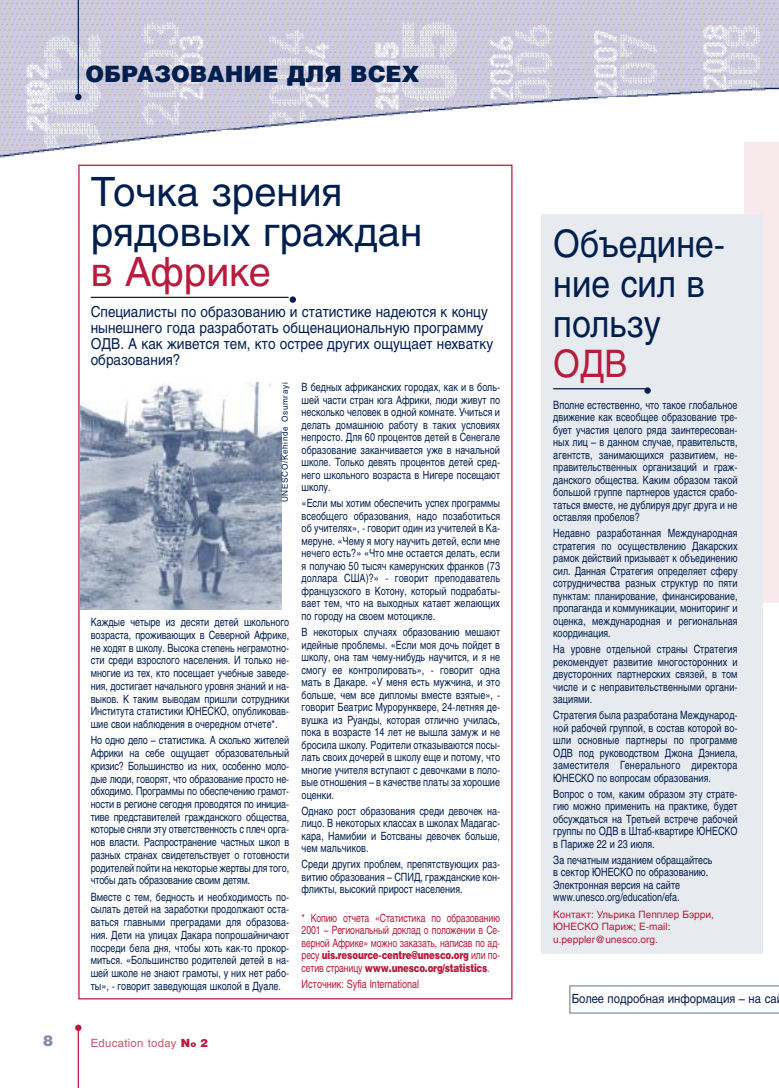
<style>
.page{position:relative;width:779px;height:1088px;background:#fff}
.page>*{position:absolute;margin:0;border:0;box-sizing:border-box;transform-origin:0 0}
.t1{font:40px/40px "Helios";color:#001f4e}
.t2{font:40px "Helios";color:#b81b3b}
.t3{font:37.5px/40px "Helios";color:#001f4e;scale:.9 1}
.t4{font:37.5px "Helios";color:#b81b3b;scale:.9 1}
.t5{font:900 22.5px "Helios";color:#001f4e}
.t6{font:15px/16.2px "Helios";color:#001f4e;scale:.9 1}
.t7{font:900 15px "Helios";color:#808fa7}
.t8{font:12.5px "Helios";color:#001f4e;scale:.9 1}
.t9{font:11.25px/12.5px "Helios";color:#001f4e;text-align:justify;scale:.8 1}
.t10{font:11.25px/12.5px "Helios";letter-spacing:-.015em;color:#b81b3b;text-align:justify;scale:.77 1}
.t11{font:11.25px "Helios";letter-spacing:-.015em;color:#b81b3b;scale:.8 1}
.t12{font:11.25px "Helios";letter-spacing:.03em;color:#c8556d}
.t13{font:10px/12.5px "Helios";color:#b81b3b}
.t14{font:8.12px "Helios";letter-spacing:.085em;color:#001f4e}
.s1{font-weight:900}
.s2{font-weight:900;color:#b81b3b}
.s3{font-weight:900;font-size:8.75px;color:#b81b3b}
</style>
<div class="page">
<img style="left:0;top:0;width:779px;height:32px">
<img style="left:0;top:32px;width:779px;height:198px">
<div style="left:75px;top:1024px;width:6px;height:7px;background:#b81b3b;border-radius:50%"></div>
<hr style="left:78px;top:1027px;width:1px;height:60px;background:#b81b3b">
<svg style="left:569px;top:985px;width:210px;height:28px"></svg>
<hr style="left:78px;top:0;width:1px;height:94px;background:#001f4e">
<svg style="left:75px;top:94px;width:6px;height:6px"></svg>
<hr style="left:91px;top:297px;width:198px;height:1px;background:#001f4e">
<div style="left:744px;top:142px;width:35px;height:460px;background:#f8e9ed"></div>
<div style="left:541px;top:214px;width:221px;height:739px;background:#e7eaee"></div>
<hr style="left:553px;top:388px;width:92px;height:1px;background:#001f4e">
<svg style="left:644px;top:387px;width:7px;height:7px"></svg>
<div style="left:290px;top:296px;width:6px;height:7px;background:#001f4e;border-radius:50%"></div>
<img style="left:81px;top:382px;width:200px;height:227px">
<h3 class="t5" style="left:85px;top:65px;width:335px">ОБРАЗОВАНИЕ ДЛЯ ВСЕХ</h3>
<h1 class="t1" style="left:91px;top:176px;width:333px">Точка зрения рядовых граждан</h1>
<h1 class="t2" style="left:91px;top:256px;width:182px">в Африке</h1>
<h3 class="t6" style="left:91px;top:304px;width:449px">Специалисты по образованию и статистике надеются к концу нынешнего года разработать общенациональную программу ОДВ. А как живется тем, кто острее других ощущает нехватку образования?</h3>
<p class="t14" style="left:282px;top:502px;width:121px;rotate:-90deg">UNESCO/Kehinde Osumrayi</p>
<p class="t9" style="left:91px;top:616px;width:250px">Каждые четыре из десяти детей школьного возраста, проживающих в Северной Африке, не ходят в школу. Высока степень неграмотно&shy;сти среди взрослого населения. И только не&shy;многие из тех, кто посещает учебные заведе&shy;ния, достигает начального уровня знаний и на&shy;выков. К таким выводам пришли сотрудники Института статистики ЮНЕСКО, опубликовав&shy;шие свои наблюдения в очередном отчете*.</p>
<p class="t9" style="left:91px;top:735px;width:250px">Но одно дело – статистика. А сколько жителей Африки на себе ощущает образовательный кризис? Большинство из них, особенно моло&shy;дые люди, говорят, что образование просто не&shy;обходимо. Программы по обеспечению грамот&shy;ности в регионе сегодня проводятся по инициа&shy;тиве представителей гражданского общества, которые сняли эту ответственность с плеч орга&shy;нов власти. Распространение частных школ в разных странах свидетельствует о готовности родителей пойти на некоторые жертвы для того, чтобы дать образование своим детям.</p>
<p class="t9" style="left:91px;top:891px;width:250px">Вместе с тем, бедность и необходимость по&shy;сылать детей на заработки продолжают оста&shy;ваться главными преградами для образова&shy;ния. Дети на улицах Дакара попрошайничают посреди бела дня, чтобы хоть как-то прокор&shy;миться. «Большинство родителей детей в на&shy;шей школе не знают грамоты, у них нет рабо&shy;ты», - говорит заведующая школой в Дуале.</p>
<p class="t9" style="left:302px;top:382px;width:250px">В бедных африканских городах, как и в боль&shy;шей части стран юга Африки, люди живут по несколько человек в одной комнате. Учиться и делать домашнюю работу в таких условиях непросто. Для 60 процентов детей в Сенегале образование заканчивается уже в начальной школе. Только девять процентов детей сред&shy;него школьного возраста в Нигере посещают школу.</p>
<p class="t9" style="left:302px;top:498px;width:250px">«Если мы хотим обеспечить успех программы всеобщего образования, надо позаботиться об учителях», - говорит один из учителей в Ка&shy;меруне. «Чему я могу научить детей, если мне нечего есть?» «Что мне остается делать, если я получаю 50 тысяч камерунских франков (73 доллара США)?» - говорит преподаватель французского в Котону, который подрабаты&shy;вает тем, что на выходных катает желающих по городу на своем мотоцикле.</p>
<p class="t9" style="left:302px;top:627px;width:250px">В некоторых случаях образованию мешают идейные проблемы. «Если моя дочь пойдет в школу, она там чему-нибудь научится, и я не смогу ее контролировать», - говорит одна мать в Дакаре. «У меня есть мужчина, и это больше, чем все дипломы вместе взятые», - говорит Беатрис Мурорунквере, 24-летняя де&shy;вушка из Руанды, которая отлично училась, пока в возрасте 14 лет не вышла замуж и не бросила школу. Родители отказываются посы&shy;лать своих дочерей в школу еще и потому, что многие учителя вступают с девочками в поло&shy;вые отношения – в качестве платы за хорошие оценки.</p>
<p class="t9" style="left:302px;top:805px;width:250px">Однако рост образования среди девочек на&shy;лицо. В некоторых классах в школах Мадагас&shy;кара, Намибии и Ботсваны девочек больше, чем мальчиков.</p>
<p class="t9" style="left:302px;top:859px;width:250px">Среди других проблем, препятствующих раз&shy;витию образования – СПИД, гражданские кон&shy;фликты, высокий прирост населения.</p>
<p class="t10" style="left:302px;top:912px;width:259px">* Копию отчета «Статистика по образованию 2001 – Региональный доклад о положении в Се&shy;верной Африке» можно заказать, написав по ад&shy;ресу <span class="s1">uis.resource-centre@unesco.org</span> или по&shy;сетив страницу <span class="s1">www.unesco.org/statistics</span>.</p>
<p class="t11" style="left:302px;top:979px;width:148px">Источник: Syfia International</p>
<h3 class="t7" style="left:43px;top:1034px;width:12px">8</h3>
<p class="t12" style="left:91px;top:1038px;width:118px">Education today <span class="s2">N</span><span class="s3">o</span> <span class="s2">2</span></p>
<h2 class="t3" style="left:553px;top:228px;width:192px">Объедине&shy;ние сил в пользу</h2>
<h2 class="t4" style="left:553px;top:349px;width:84px">ОДВ</h2>
<p class="t9" style="left:553px;top:399px;width:232px">Вполне естественно, что такое глобальное движение как всеобщее образование тре&shy;бует участия целого ряда заинтересован&shy;ных лиц – в данном случае, правительств, агентств, занимающихся развитием, не&shy;правительственных организаций и граж&shy;данского общества. Каким образом такой большой группе партнеров удастся срабо&shy;таться вместе, не дублируя друг друга и не оставляя пробелов?</p>
<p class="t9" style="left:553px;top:528px;width:232px">Недавно разработанная Международная стратегия по осуществлению Дакарских рамок действий призывает к объединению сил. Данная Стратегия определяет сферу сотрудничества разных структур по пяти пунктам: планирование, финансирование, пропаганда и коммуникации, мониторинг и оценка, международная и региональная координация.</p>
<p class="t9" style="left:553px;top:644px;width:232px">На уровне отдельной страны Стратегия рекомендует развитие многосторонних и двусторонних партнерских связей, в том числе и с неправительственными органи&shy;зациями.</p>
<p class="t9" style="left:553px;top:710px;width:232px">Стратегия была разработана Международ&shy;ной рабочей группой, в состав которой во&shy;шли основные партнеры по программе ОДВ под руководством Джона Дэниела, заместителя Генерального директора ЮНЕСКО по вопросам образования.</p>
<p class="t9" style="left:553px;top:788px;width:232px">Вопрос о том, каким образом эту страте&shy;гию можно применить на практике, будет обсуждаться на Третьей встрече рабочей группы по ОДВ в Штаб-квартире ЮНЕСКО в Париже 22 и 23 июля.</p>
<p class="t9" style="left:553px;top:854px;width:201px;text-align:left">За печатным изданием обращайтесь в сектор ЮНЕСКО по образованию.<br>Электронная версия на сайте www.unesco.org/education/efa.</p>
<p class="t13" style="left:553px;top:908px;width:162px">Контакт: Ульрика Пепплер Бэрри,<br>ЮНЕСКО Париж; E-mail: u.peppler@unesco.org.</p>
<p class="t8" style="left:572px;top:993px;width:229px">Более подробная информация – на са</p>
</div>
